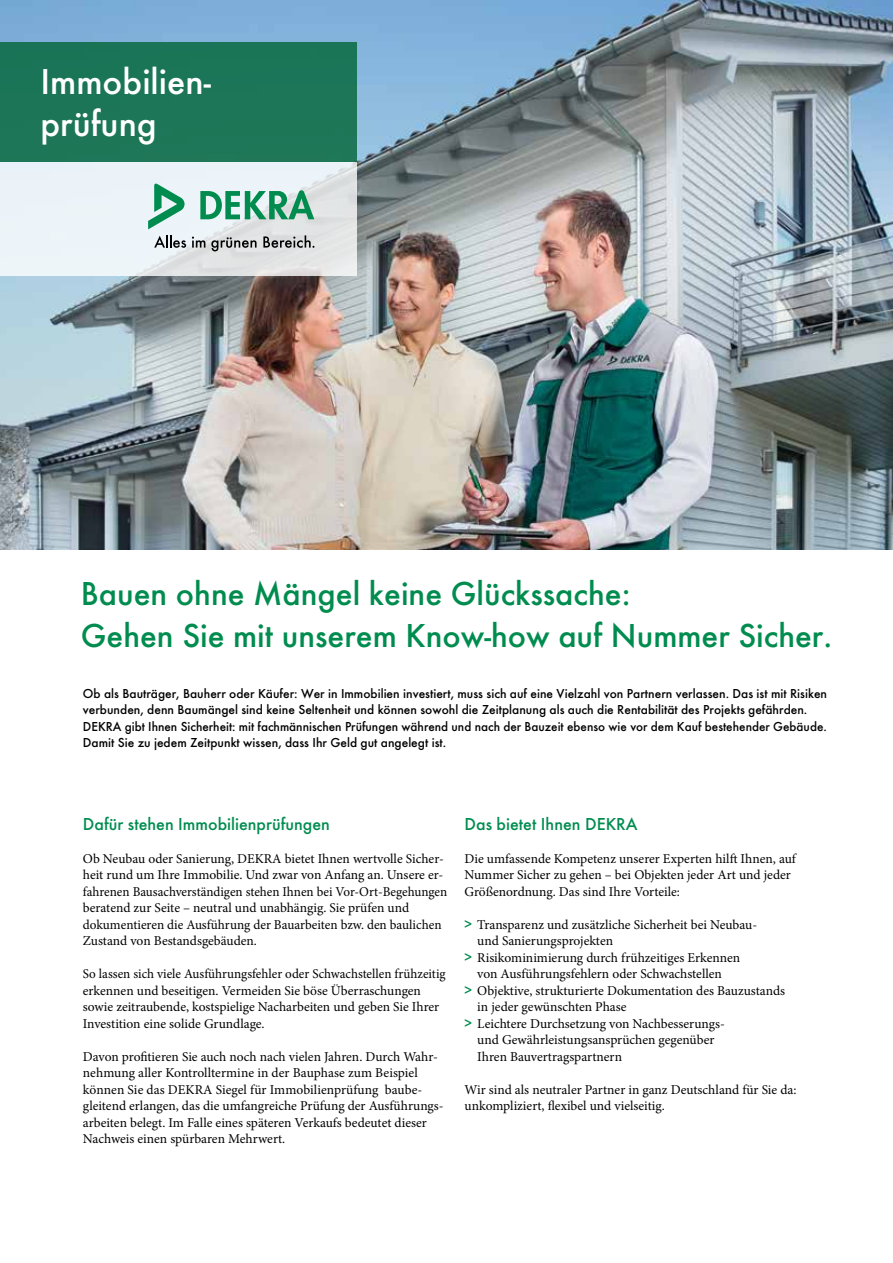
<style>
.page{position:relative;width:893px;height:1263px;background:#fff}
.page>*{position:absolute;margin:0;border:0;box-sizing:border-box;transform-origin:0 0}
.t1{font:500 37.5px/42px "Futura T";color:#fff}
.t2{font:500 34.5px/42px "Futura T";color:#008c4f}
.t3{font:500 18px "Futura T";color:#008c4f}
.t4{font:13.5px/16.5px "Minion Pro";color:#000}
.t5{font:500 13.5px/16.5px "Futura T";color:#000}
.s1{font-family:"Futura T";font-weight:500;font-size:15px;color:#008c4f}
</style>
<div class="page">
<img style="left:0;top:0;width:893px;height:549px">
<div style="left:0;top:43px;width:357px;height:119px;background:#1c7657"></div>
<svg style="left:0;top:162px;width:357px;height:114px;background:#e8eef2"></svg>
<svg style="left:200px;top:190px;width:114px;height:29px;background:#73bc9f"></svg>
<svg style="left:148px;top:184px;width:37px;height:45px;background:#8fcbb6"></svg>
<svg style="left:154px;top:235px;width:32px;height:13px"></svg>
<svg style="left:192px;top:237px;width:13px;height:11px"></svg>
<svg style="left:211px;top:237px;width:46px;height:14px"></svg>
<svg style="left:263px;top:235px;width:51px;height:13px"></svg>
<h1 class="t1" style="left:40px;top:61px;width:172px">Immobilien&shy;prüfung</h1>
<h2 class="t2" style="left:81px;top:573px;width:753px">Bauen ohne Mängel keine Glückssache:<br>Gehen Sie mit unserem Know-how auf Nummer Sicher.</h2>
<p class="t5" style="left:83px;top:685px;width:746px">Ob als Bauträger, Bauherr oder Käufer: Wer in Immobilien investiert, muss sich auf eine Vielzahl von Partnern verlassen. Das ist mit Risiken verbunden, denn Baumängel sind keine Seltenheit und können sowohl die Zeitplanung als auch die Rentabilität des Projekts gefährden.<br>DEKRA gibt Ihnen Sicherheit: mit fachmännischen Prüfungen während und nach der Bauzeit ebenso wie vor dem Kauf bestehender Gebäude.<br>Damit Sie zu jedem Zeitpunkt wissen, dass Ihr Geld gut angelegt ist.</p>
<h3 class="t3" style="left:83px;top:813px;width:249px">Dafür stehen Immobilienprüfungen</h3>
<h3 class="t3" style="left:465px;top:813px;width:175px">Das bietet Ihnen DEKRA</h3>
<p class="t4" style="left:83px;top:850px;width:366px">Ob Neubau oder Sanierung, DEKRA bietet Ihnen wertvolle Sicher&shy;heit rund um Ihre Immobilie. Und zwar von Anfang an. Unsere er&shy;fahrenen Bausachverständigen stehen Ihnen bei Vor-Ort-Begehungen beratend zur Seite – neutral und unabhängig. Sie prüfen und dokumentieren die Ausführung der Bauarbeiten bzw. den baulichen Zustand von Bestandsgebäuden.</p>
<p class="t4" style="left:83px;top:966px;width:364px">So lassen sich viele Ausführungsfehler oder Schwachstellen frühzeitig erkennen und beseitigen. Vermeiden Sie böse Überraschungen sowie zeitraubende, kostspielige Nacharbeiten und geben Sie Ihrer Investition eine solide Grundlage.</p>
<p class="t4" style="left:83px;top:1048px;width:362px">Davon profitieren Sie auch noch nach vielen Jahren. Durch Wahr&shy;nehmung aller Kontrolltermine in der Bauphase zum Beispiel können Sie das DEKRA Siegel für Immobilienprüfung baube&shy;gleitend erlangen, das die umfangreiche Prüfung der Ausführungs&shy;arbeiten belegt. Im Falle eines späteren Verkaufs bedeutet dieser Nachweis einen spürbaren Mehrwert.</p>
<p class="t4" style="left:465px;top:850px;width:333px">Die umfassende Kompetenz unserer Experten hilft Ihnen, auf<br>Nummer Sicher zu gehen – bei Objekten jeder Art und jeder<br>Größenordnung. Das sind Ihre Vorteile:</p>
<p class="t4" style="left:465px;top:916px;width:294px"><span class="s1">&gt;</span> Transparenz und zusätzliche Sicherheit bei Neubau-</p>
<p class="t4" style="left:477px;top:933px;width:137px">und Sanierungsprojekten</p>
<p class="t4" style="left:465px;top:949px;width:277px"><span class="s1">&gt;</span> Risikominimierung durch frühzeitiges Erkennen</p>
<p class="t4" style="left:477px;top:966px;width:246px">von Ausführungsfehlern oder Schwachstellen</p>
<p class="t4" style="left:465px;top:982px;width:322px"><span class="s1">&gt;</span> Objektive, strukturierte Dokumentation des Bauzustands</p>
<p class="t4" style="left:477px;top:999px;width:151px">in jeder gewünschten Phase</p>
<p class="t4" style="left:465px;top:1015px;width:262px"><span class="s1">&gt;</span> Leichtere Durchsetzung von Nachbesserungs-</p>
<p class="t4" style="left:477px;top:1032px;width:239px">und Gewährleistungsansprüchen gegenüber</p>
<p class="t4" style="left:477px;top:1048px;width:146px">Ihren Bauvertragspartnern</p>
<p class="t4" style="left:465px;top:1081px;width:333px">Wir sind als neutraler Partner in ganz Deutschland für Sie da: unkompliziert, flexibel und vielseitig.</p>
</div>
